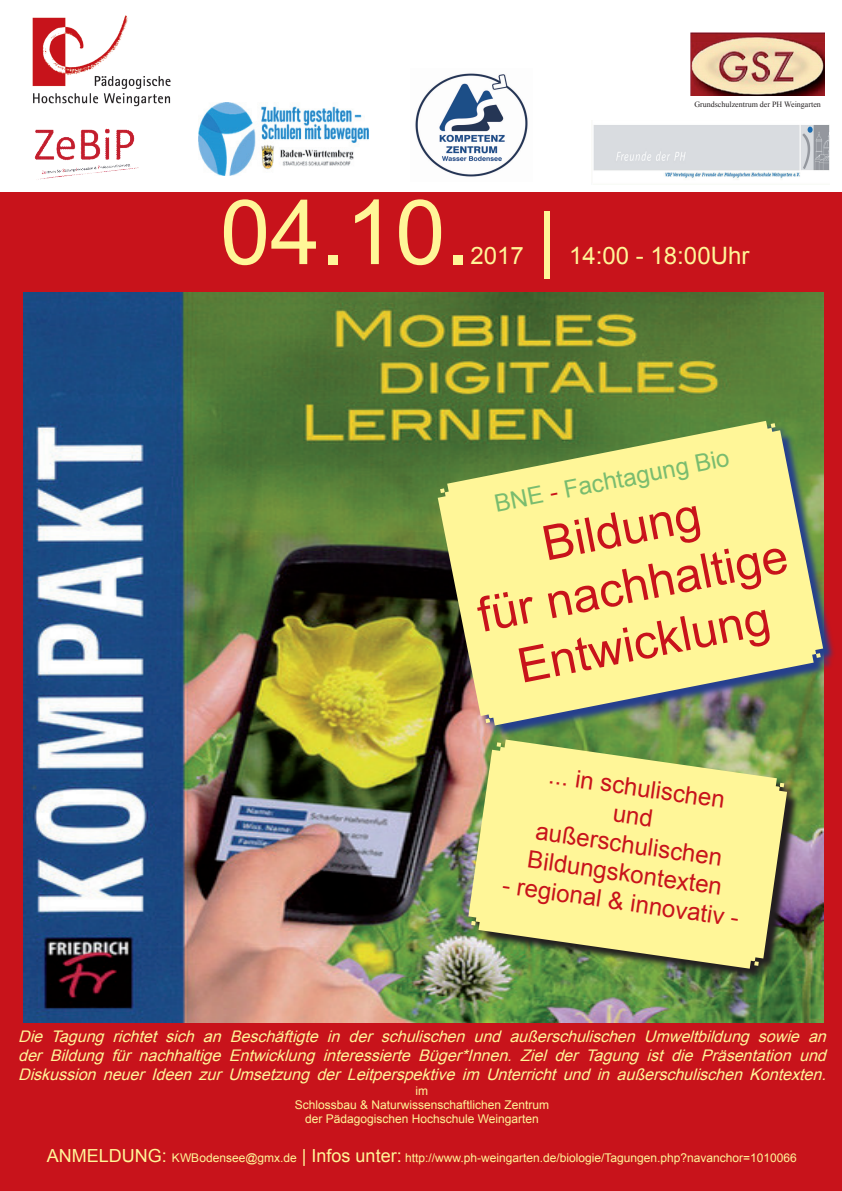
<style>
.page{position:relative;width:842px;height:1191px;background:#fff}
.page>*{position:absolute;margin:0;border:0;box-sizing:border-box;transform-origin:0 0}
.t1{font:90px "Arial";color:#fff698}
.t2{font:72px "Arial";color:#fff698}
.t3{font:48px/57.6px "Arial";color:#c8131b;text-align:center}
.t4{font:24px/28.8px "Arial";color:#c8131b;text-align:center}
.t5{font:24px "Arial";color:#fff698}
.t6{font:24px "Arial";color:#7abc6f}
.t7{font:italic 16px/19.2px "Arial";color:#fff698;text-align:justify}
.t8{font:12px/14.4px "Arial";color:#fff698;text-align:center}
.t9{font:8px "Times New Roman";color:#231f20}
.s1{color:#c8131b}
.s2{font-size:18px}
</style>
<div class="page">
<div style="left:0;top:193px;width:842px;height:998px;background:#c8131b"></div>
<img style="left:32px;top:15px;width:139px;height:92px">
<img style="left:24px;top:293px;width:799px;height:729px">
<img style="left:439px;top:422px;width:395px;height:316px">
<svg style="left:438px;top:421px;width:385px;height:304px;fill:#fff698"></svg>
<img style="left:469px;top:740px;width:331px;height:242px">
<svg style="left:468px;top:739px;width:319px;height:229px;fill:#fff698"></svg>
<img style="left:691px;top:32px;width:134px;height:63px">
<img style="left:34px;top:128px;width:105px;height:52px">
<img style="left:415px;top:73px;width:113px;height:104px">
<img style="left:593px;top:125px;width:237px;height:55px">
<img style="left:198px;top:102px;width:171px;height:74px">
<p class="t9" style="left:694px;top:99px;width:128px">Grundschulzentrum der PH Weingarten</p>
<h1 class="t1" style="left:220px;top:173px;width:252px">04.10.</h1>
<h3 class="t5" style="left:470px;top:240px;width:55px">2017</h3>
<h2 class="t2" style="left:537px;top:192px;width:20px">|</h2>
<h3 class="t5" style="left:569px;top:240px;width:182px">14:00 - 18:00Uhr</h3>
<h3 class="t6" style="left:492px;top:488px;width:240px;rotate:-11deg">BNE <span class="s1">-</span> Fachtagung Bio</h3>
<h3 class="t3" style="left:462px;top:531px;width:316px;rotate:-11deg">Bildung<br>für nachhaltige<br>Entwicklung</h3>
<h3 class="t4" style="left:542px;top:759px;width:198px;rotate:8deg">... in schulischen und außerschulischen<br>Bildungskontexten</h3>
<h3 class="t4" style="left:504px;top:870px;width:240px;rotate:8deg">- regional &amp; innovativ -</h3>
<p class="t7" style="left:18px;top:1026px;width:815px">Die Tagung richtet sich an Beschäftigte in der schulischen und außerschulischen Umweltbildung sowie an der Bildung für nachhaltige Entwicklung interessierte Büger*Innen. Ziel der Tagung ist die Präsentation und Diskussion neuer Ideen zur Umsetzung der Leitperspektive im Unterricht und in außerschulischen Kontexten.</p>
<p class="t8" style="left:295px;top:1083px;width:256px">im<br>Schlossbau &amp; Naturwissenschaftlichen Zentrum der Pädagogischen Hochschule Weingarten</p>
<p class="t8" style="left:47px;top:1150px;width:751px"><span class="s2">ANMELDUNG:</span> KWBodensee@gmx.de <span class="s2">| Infos unter:</span> http://www.ph-weingarten.de/biologie/Tagungen.php?navanchor=1010066</p>
</div>
